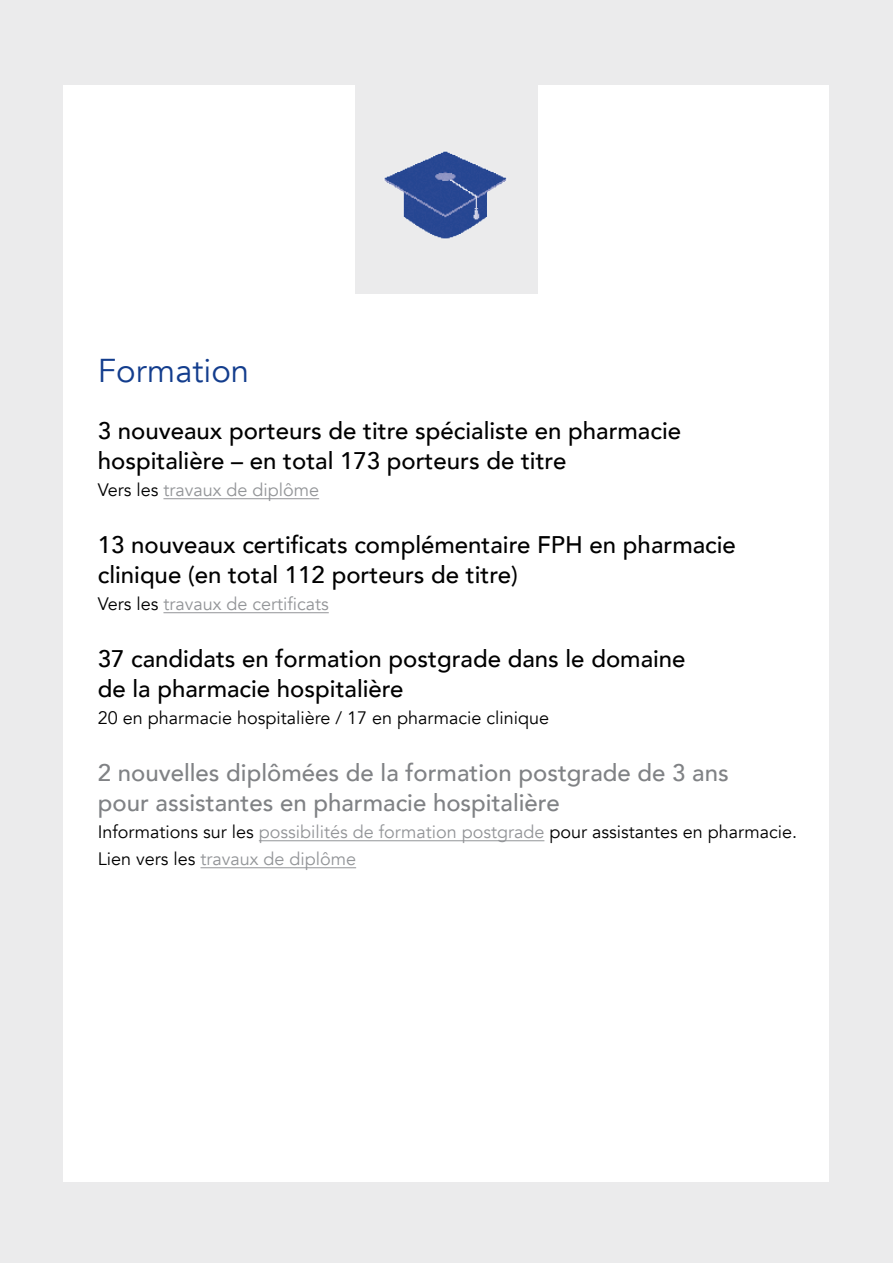
<style>
.page{position:relative;width:893px;height:1263px;background:#ebebec}
.page>*{position:absolute;margin:0;border:0;box-sizing:border-box;transform-origin:0 0}
.t1{font:33px "Avenir";color:#133d8d}
.t2{font:500 24px/30px "Avenir";color:#000}
.t3{font:500 24px/30px "Avenir";color:#808285}
.t4{font:18px/27px "Avenir";color:#000}
.t5{font:18px "Avenir";color:#939598}
.s1{color:#000}
.s2{color:#939598}
</style>
<div class="page">
<div style="left:64px;top:85px;width:765px;height:1096px;background:#fff"></div>
<hr style="left:163px;top:498px;width:156px;height:1px;background:#939598">
<hr style="left:163px;top:612px;width:166px;height:1px;background:#939598">
<hr style="left:259px;top:840px;width:285px;height:1px;background:#939598">
<hr style="left:200px;top:867px;width:156px;height:1px;background:#939598">
<div style="left:355px;top:85px;width:183px;height:208px;background:#ebebec"></div>
<img style="left:384px;top:151px;width:123px;height:88px">
<p class="t1" style="left:98px;top:351px;width:153px">Formation</p>
<p class="t2" style="left:98px;top:414px;width:585px">3 nouveaux porteurs de titre spécialiste en pharmacie hospitalière – en total 173 porteurs de titre</p>
<p class="t5" style="left:98px;top:479px;width:223px"><span class="s1">Vers les</span> travaux de diplôme</p>
<p class="t2" style="left:98px;top:528px;width:640px">13 nouveaux certificats complémentaire FPH en pharmacie clinique (en total 112 porteurs de titre)</p>
<p class="t5" style="left:98px;top:593px;width:232px"><span class="s1">Vers les</span> travaux de certificats</p>
<p class="t2" style="left:98px;top:642px;width:589px">37 candidats en formation postgrade dans le domaine de la pharmacie hospitalière</p>
<p class="t4" style="left:98px;top:704px;width:453px">20 en pharmacie hospitalière / 17 en pharmacie clinique</p>
<p class="t3" style="left:98px;top:756px;width:632px">2 nouvelles diplômées de la formation postgrade de 3 ans pour assistantes en pharmacie hospitalière</p>
<p class="t4" style="left:98px;top:818px;width:701px">Informations sur les <span class="s2">possibilités de formation postgrade</span> pour assistantes en pharmacie.<br>Lien vers les <span class="s2">travaux de diplôme</span></p>
</div>
